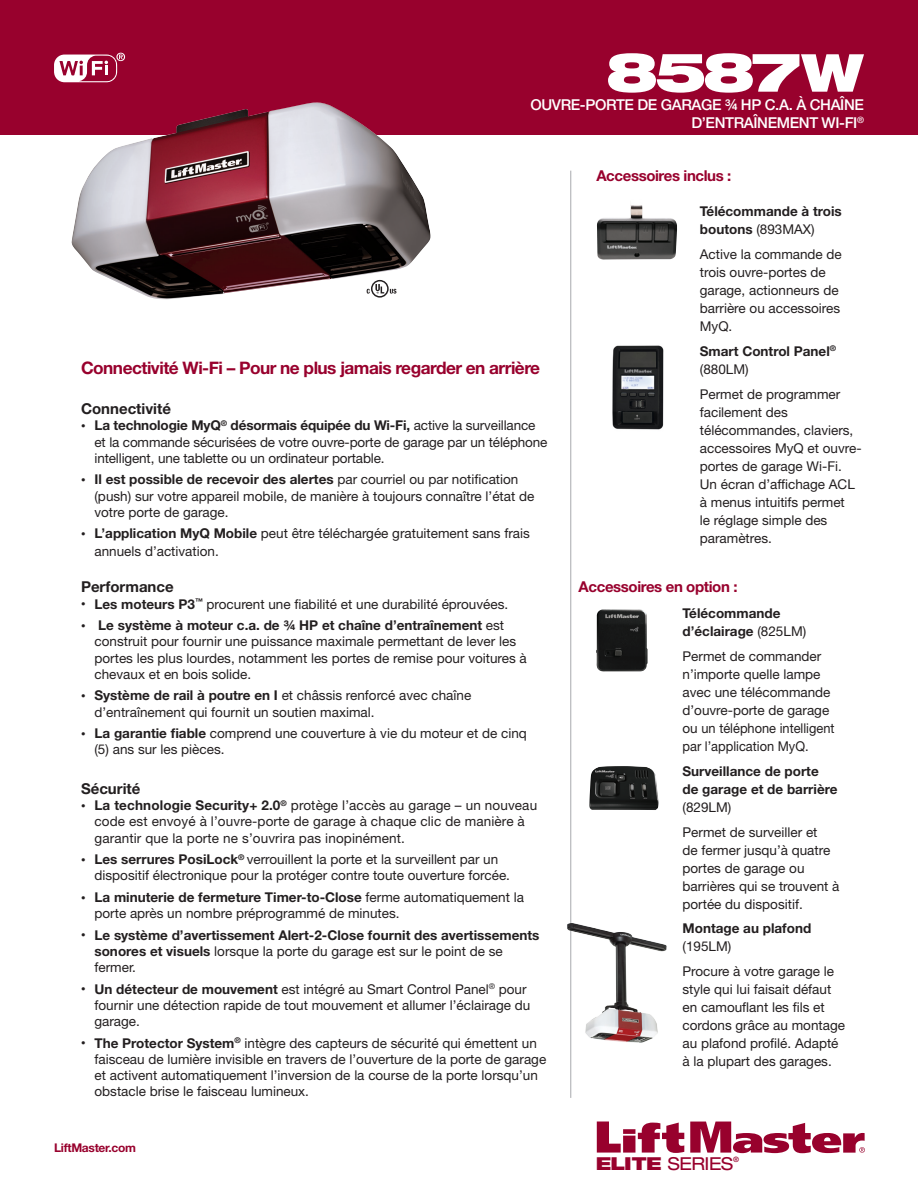
<style>
.page{position:relative;width:918px;height:1188px;background:#fff}
.page>*{position:absolute;margin:0;border:0;box-sizing:border-box;transform-origin:0 0}
.t1{font:900 expanded 54px "Helvetica Neue LT Std";color:#fff}
.t2{font:expanded 17.85px "Helvetica Neue LT Std";letter-spacing:-.025em;color:#98012d}
.t3{font:700 17.25px "Helvetica Neue LT Std";letter-spacing:-.03em;color:#98012d}
.t4{font:500 15px "Helvetica Neue LT Std";letter-spacing:-.025em;color:#fff}
.t5{font:700 15px "Helvetica Neue LT Std";letter-spacing:-.025em;color:#98012d}
.t6{font:700 15px "Helvetica Neue LT Std";color:#231f20}
.t7{font:13.5px/18px "Helvetica Neue LT Std";color:#231f20}
.t8{font:700 13.5px/18px "Helvetica Neue LT Std";color:#231f20}
.t9{font:700 12px "Helvetica Neue LT Std";letter-spacing:-.025em;color:#98012d}
.t10{font:expanded 7.5px "Helvetica Neue LT Std";color:#98012d}
.s1{font-size:52.35px}
.s2{font-size:9px}
.s3{font-weight:700}
.s4{font-weight:400;font-size:9px}
.s5{font-weight:400}
.s6{font-weight:900}
</style>
<div class="page">
<div style="left:0;top:0;width:918px;height:135px;background:#98012d"></div>
<hr style="left:570px;top:171px;width:1px;height:927px;background:#a8a9ad">
<img style="left:72px;top:102px;width:359px;height:197px">
<svg style="left:367px;top:280px;width:29px;height:18px"></svg>
<svg style="left:54px;top:53px;width:71px;height:29px"></svg>
<img style="left:597px;top:205px;width:80px;height:55px">
<img style="left:612px;top:345px;width:52px;height:85px">
<img style="left:596px;top:610px;width:52px;height:61px">
<img style="left:589px;top:766px;width:70px;height:44px">
<img style="left:567px;top:911px;width:100px;height:135px">
<svg style="left:597px;top:1122px;width:87px;height:31px"></svg>
<svg style="left:690px;top:1122px;width:175px;height:31px"></svg>
<p class="t1" style="left:606px;top:37px;width:260px">8587<span class="s1">W</span></p>
<p class="t4" style="left:691px;top:113px;width:174px">D’ENTRAÎNEMENT WI-FI<sup>®</sup></p>
<p class="t4" style="left:530px;top:95px;width:335px">OUVRE-PORTE DE GARAGE ¾ HP C.A. À CHAÎNE</p>
<p class="t3" style="left:81px;top:357px;width:461px">Connectivité Wi-Fi – Pour ne plus jamais regarder en arrière</p>
<p class="t6" style="left:81px;top:400px;width:91px">Connectivité</p>
<p class="t7" style="left:94px;top:417px;width:455px;line-height:16.2px;text-indent:-14px"><span class="s2">•</span> <span class="s3">La technologie MyQ</span><sup>®</sup> <span class="s3">désormais équipée du Wi-Fi,</span> active la surveillance et la commande sécurisées de votre ouvre-porte de garage par un téléphone intelligent, une tablette ou un ordinateur portable.</p>
<p class="t7" style="left:94px;top:471px;width:441px;line-height:16.2px;text-indent:-14px"><span class="s2">•</span> <span class="s3">Il est possible de recevoir des alertes</span> par courriel ou par notification (push) sur votre appareil mobile, de manière à toujours connaître l’état de votre porte de garage.</p>
<p class="t7" style="left:94px;top:524px;width:437px;text-indent:-14px"><span class="s2">•</span> <span class="s3">L’application MyQ Mobile</span> peut être téléchargée gratuitement sans frais annuels d’activation.</p>
<p class="t6" style="left:81px;top:578px;width:94px">Performance</p>
<p class="t7" style="left:81px;top:595px;width:429px"><span class="s2">•</span> <span class="s3">Les moteurs P3</span><sup>™</sup> procurent une fiabilité et une durabilité éprouvées.</p>
<p class="t7" style="left:94px;top:617px;width:434px;line-height:16.2px;text-indent:-14px"><span class="s2">•</span> <span class="s3">Le système à moteur c.a. de ¾ HP et chaîne d’entraînement</span> est construit pour fournir une puissance maximale permettant de lever les portes les plus lourdes, notamment les portes de remise pour voitures à chevaux et en bois solide.</p>
<p class="t7" style="left:94px;top:687px;width:378px;line-height:16.2px;text-indent:-14px"><span class="s2">•</span> <span class="s3">Système de rail à poutre en I</span> et châssis renforcé avec chaîne d’entraînement qui fournit un soutien maximal.</p>
<p class="t7" style="left:94px;top:725px;width:434px;line-height:16.2px;text-indent:-14px"><span class="s2">•</span> <span class="s3">La garantie fiable</span> comprend une couverture à vie du moteur et de cinq (5) ans sur les pièces.</p>
<p class="t6" style="left:81px;top:779px;width:61px">Sécurité</p>
<p class="t7" style="left:94px;top:797px;width:444px;line-height:16.2px;text-indent:-14px"><span class="s2">•</span> <span class="s3">La technologie Security+ 2.0</span><sup>®</sup> protège l’accès au garage – un nouveau code est envoyé à l’ouvre-porte de garage à chaque clic de manière à garantir que la porte ne s’ouvrira pas inopinément.</p>
<p class="t7" style="left:94px;top:851px;width:417px;line-height:16.2px;text-indent:-14px"><span class="s2">•</span> <span class="s3">Les serrures PosiLock</span><sup>®</sup> verrouillent la porte et la surveillent par un dispositif électronique pour la protéger contre toute ouverture forcée.</p>
<p class="t7" style="left:94px;top:889px;width:431px;line-height:16.2px;text-indent:-14px"><span class="s2">•</span> <span class="s3">La minuterie de fermeture Timer-to-Close</span> ferme automatiquement la porte après un nombre préprogrammé de minutes.</p>
<p class="t8" style="left:94px;top:927px;width:446px;line-height:16.2px;text-indent:-14px"><span class="s4">•</span> Le système d’avertissement Alert-2-Close fournit des avertissements sonores et visuels <span class="s5">lorsque la porte du garage est sur le point de se fermer.</span></p>
<p class="t7" style="left:94px;top:981px;width:437px;line-height:16.2px;text-indent:-14px"><span class="s2">•</span> <span class="s3">Un détecteur de mouvement</span> est intégré au Smart Control Panel<sup>®</sup> pour fournir une détection rapide de tout mouvement et allumer l’éclairage du garage.</p>
<p class="t7" style="left:94px;top:1035px;width:453px;line-height:16.2px;text-indent:-14px"><span class="s2">•</span> <span class="s3">The Protector System</span><sup>®</sup> intègre des capteurs de sécurité qui émettent un faisceau de lumière invisible en travers de l’ouverture de la porte de garage et activent automatiquement l’inversion de la course de la porte lorsqu’un obstacle brise le faisceau lumineux.</p>
<p class="t9" style="left:54px;top:1141px;width:83px">LiftMaster.com</p>
<p class="t5" style="left:596px;top:167px;width:137px">Accessoires inclus :</p>
<p class="t8" style="left:700px;top:202px;width:143px">Télécommande à trois boutons <span class="s5">(893MAX)</span></p>
<p class="t7" style="left:700px;top:245px;width:144px">Active la commande de trois ouvre-portes de garage, actionneurs de barrière ou accessoires<br>MyQ.</p>
<p class="t8" style="left:700px;top:342px;width:138px">Smart Control Panel<sup>® </sup><span class="s5">(880LM)</span></p>
<p class="t7" style="left:700px;top:385px;width:163px">Permet de programmer facilement des télécommandes, claviers, accessoires MyQ et ouvre&shy;portes de garage Wi-Fi.<br>Un écran d’affichage ACL à menus intuitifs permet<br>le réglage simple des paramètres.</p>
<p class="t5" style="left:579px;top:578px;width:160px">Accessoires en option :</p>
<p class="t8" style="left:683px;top:604px;width:125px">Télécommande d’éclairage <span class="s5">(825LM)</span></p>
<p class="t7" style="left:683px;top:647px;width:154px">Permet de commander n’importe quelle lampe avec une télécommande d’ouvre-porte de garage ou un téléphone intelligent par l’application MyQ.</p>
<p class="t8" style="left:683px;top:762px;width:156px">Surveillance de porte de garage et de barrière <span class="s5">(829LM)</span></p>
<p class="t7" style="left:683px;top:823px;width:159px">Permet de surveiller et<br>de fermer jusqu’à quatre portes de garage ou barrières qui se trouvent à portée du dispositif.</p>
<p class="t8" style="left:683px;top:919px;width:130px">Montage au plafond <span class="s5">(195LM)</span></p>
<p class="t7" style="left:683px;top:962px;width:164px">Procure à votre garage le style qui lui faisait défaut en camouflant les fils et cordons grâce au montage au plafond profilé. Adapté à la plupart des garages.</p>
<p class="t2" style="left:596px;top:1153px;width:139px"><span class="s6">ELITE</span> SERIES</p>
<p class="t10" style="left:733px;top:1155px;width:7px">®</p>
</div>
